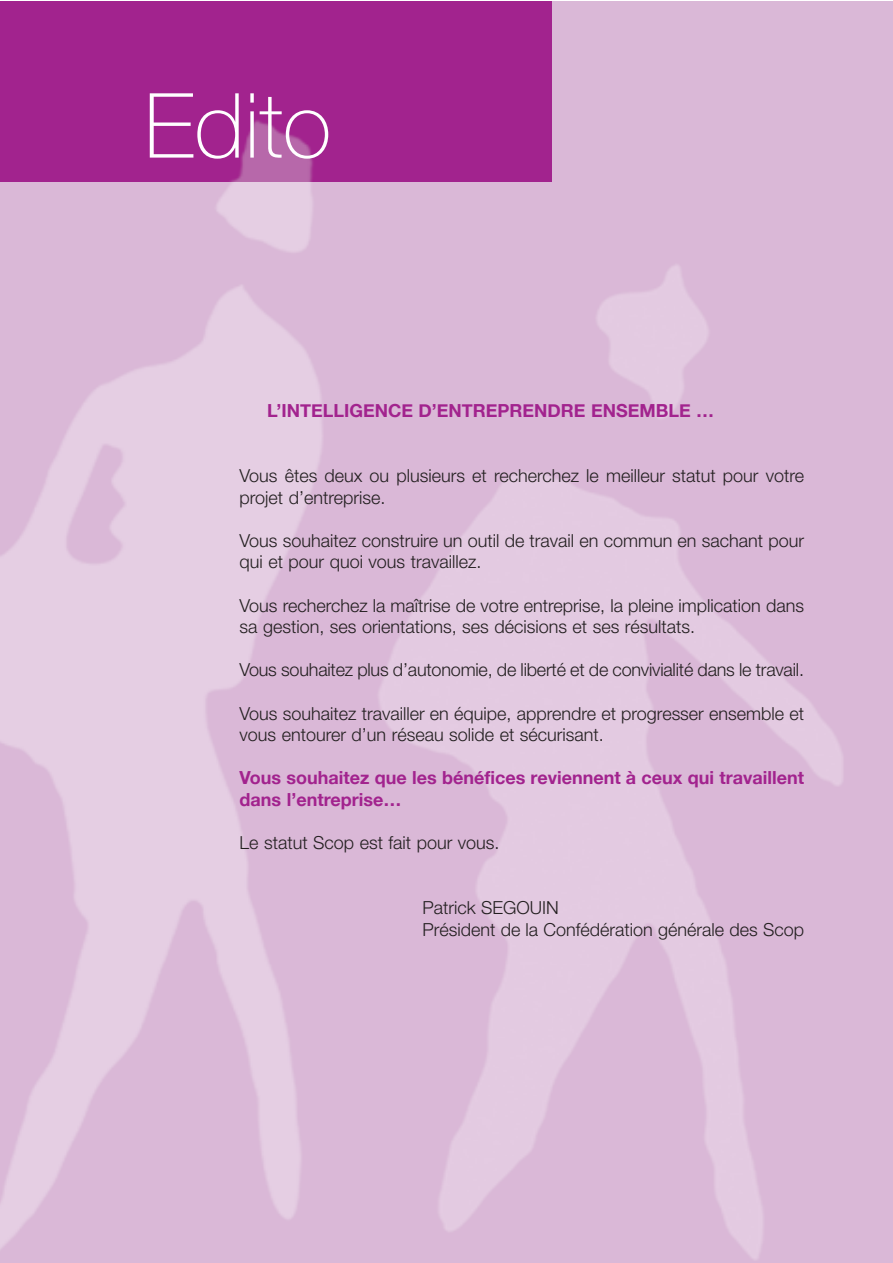
<style>
.page{position:relative;width:893px;height:1263px;background:#fff}
.page>*{position:absolute;margin:0;border:0;box-sizing:border-box;transform-origin:0 0}
.t1{font:100 90px "Helvetica Neue";color:#fff}
.t2{font:300 18px/21.6px "Helvetica Neue";color:#231f20}
.t3{font:700 18px/21.6px "Helvetica Neue";color:#a2238e}
</style>
<div class="page">
<img style="left:0;top:1px;width:893px;height:1262px">
<div style="left:0;top:1px;width:552px;height:180px;background:#a2238e"></div>
<h1 class="t1" style="left:144px;top:93px;width:189px">Edito</h1>
<p class="t3" style="left:267px;top:400px;width:449px">L’INTELLIGENCE D’ENTREPRENDRE ENSEMBLE …</p>
<p class="t2" style="left:240px;top:466px;width:566px">Vous êtes deux ou plusieurs et recherchez le meilleur statut pour votre projet d’entreprise.</p>
<p class="t2" style="left:240px;top:531px;width:566px">Vous souhaitez construire un outil de travail en commun en sachant pour qui et pour quoi vous travaillez.</p>
<p class="t2" style="left:240px;top:596px;width:566px">Vous recherchez la maîtrise de votre entreprise, la pleine implication dans sa gestion, ses orientations, ses décisions et ses résultats.</p>
<p class="t2" style="left:240px;top:661px;width:566px">Vous souhaitez plus d’autonomie, de liberté et de convivialité dans le travail.</p>
<p class="t2" style="left:240px;top:704px;width:566px">Vous souhaitez travailler en équipe, apprendre et progresser ensemble et vous entourer d’un réseau solide et sécurisant.</p>
<p class="t3" style="left:240px;top:767px;width:566px">Vous souhaitez que les bénéfices reviennent à ceux qui travaillent dans l’entreprise…</p>
<p class="t2" style="left:240px;top:834px;width:261px">Le statut Scop est fait pour vous.</p>
<p class="t2" style="left:422px;top:898px;width:383px">Patrick SEGOUIN<br>Président de la Confédération générale des Scop</p>
</div>
